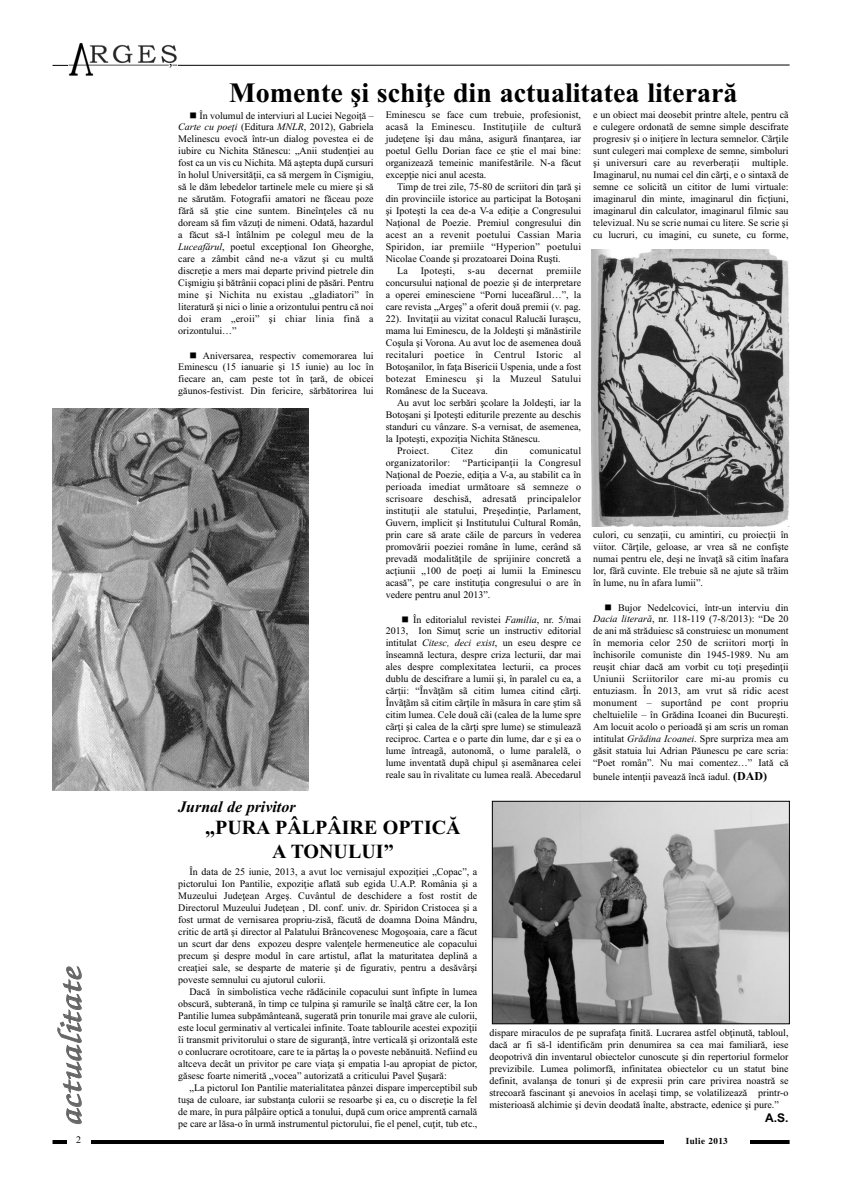
<style>
.page{position:relative;width:842px;height:1191px;background:#fff}
.page>*{position:absolute;margin:0;border:0;box-sizing:border-box;transform-origin:0 0}
.t1{font:32px "Zurich Calligraphic";letter-spacing:.025em;color:#666;scale:1.2 1}
.t2{font:700 28px "Times New Roman";color:#000}
.t3{font:700 20px/24px "Times New Roman";color:#000;text-align:center}
.t4{font:italic 700 16px "Times New Roman";color:#000}
.t5{font:700 12px "Arial";color:#000}
.t6{font:10px/12px "Times New Roman";color:#000;text-align:justify}
.t7{font:10px "Times New Roman";letter-spacing:.02em;color:#000}
.t8{font:700 9px "Toronto";letter-spacing:.05em;color:#000}
.s1{font-style:italic}
.s2{font-weight:700;font-size:12px}
</style>
<div class="page">
<hr style="left:53px;top:1140px;width:737px;height:4px;background:#000">
<div style="left:67px;top:1134px;width:23px;height:12px;background:#fff"></div>
<div style="left:664px;top:1135px;width:85px;height:13px;background:#fff"></div>
<svg style="left:52px;top:64px;width:738px;height:2px"></svg>
<img style="left:69px;top:43px;width:108px;height:33px">
<img style="left:494px;top:803px;width:293px;height:219px">
<div style="left:492px;top:801px;width:297px;height:223px;border:1px solid #000"></div>
<img style="left:52px;top:408px;width:257px;height:382px">
<img style="left:592px;top:249px;width:197px;height:277px">
<h2 class="t2" style="left:229px;top:76px;width:510px">Momente şi schiţe din actualitatea literară</h2>
<p class="t6" style="left:178px;top:109px;width:197px;text-indent:21px">În volumul de interviuri al Luciei Negoiţă – <span class="s1">Carte cu poeţi</span> (Editura <span class="s1">MNLR</span>, 2012), Gabriela Melinescu evocă într-un dialog povestea ei de iubire cu Nichita Stănescu: „Anii studenţiei au fost ca un vis cu Nichita. Mă aştepta după cursuri în holul Universităţii, ca să mergem în Cişmigiu, să le dăm lebedelor tartinele mele cu miere şi să ne sărutăm. Fotografii amatori ne făceau poze fără să ştie cine suntem. Bineînţeles că nu doream să fim văzuţi de nimeni. Odată, hazardul a făcut să-l întâlnim pe colegul meu de la <span class="s1">Luceafărul</span>, poetul excepţional Ion Gheorghe, care a zâmbit când ne-a văzut şi cu multă discreţie a mers mai departe privind pietrele din Cişmigiu şi bătrânii copaci plini de păsări. Pentru mine şi Nichita nu existau „gladiatori” în literatură şi nici o linie a orizontului pentru că noi doi eram „eroii” şi chiar linia fină a orizontului…”</p>
<p class="t6" style="left:178px;top:349px;width:197px;text-indent:25px">Aniversarea, respectiv comemorarea lui Eminescu (15 ianuarie şi 15 iunie) au loc în fiecare an, cam peste tot în ţară, de obicei găunos-festivist. Din fericire, sărbătorirea lui</p>
<p class="t6" style="left:386px;top:108px;width:197px">Eminescu se face cum trebuie, profesionist, acasă la Eminescu. Instituţiile de cultură judeţene îşi dau mâna, asigură finanţarea, iar poetul Gellu Dorian face ce ştie el mai bine: organizează temeinic manifestările. N-a făcut excepţie nici anul acesta.</p>
<p class="t6" style="left:397px;top:180px;width:186px">Timp de trei zile, 75-80 de scriitori din ţară şi</p>
<p class="t6" style="left:386px;top:192px;width:197px">din provinciile istorice au participat la Botoşani</p>
<p class="t6" style="left:386px;top:204px;width:197px">şi Ipoteşti la cea de-a V-a ediţie a Congresului</p>
<p class="t6" style="left:386px;top:216px;width:197px">Naţional de Poezie. Premiul congresului din</p>
<p class="t7" style="left:386px;top:229px;width:197px">acest an a revenit poetului Cassian Maria</p>
<p class="t7" style="left:386px;top:241px;width:197px">Spiridon, iar premiile “Hyperion” poetului</p>
<p class="t6" style="left:386px;top:252px;width:177px">Nicolae Coande şi prozatoarei Doina Ruşti.</p>
<p class="t6" style="left:397px;top:264px;width:12px">La</p>
<p class="t7" style="left:421px;top:265px;width:36px">Ipoteşti,</p>
<p class="t6" style="left:468px;top:264px;width:19px">s-au</p>
<p class="t7" style="left:498px;top:265px;width:37px">decernat</p>
<p class="t6" style="left:386px;top:264px;width:197px;text-indent:161px">premiile concursului naţional de poezie şi de interpretare a operei eminesciene “Porni luceafărul…”, la care revista „Argeş” a oferit două premii (v. pag.<br>22). Invitaţii au vizitat conacul Ralucăi Iuraşcu, mama lui Eminescu, de la Joldeşti şi mănăstirile Coşula şi Vorona. Au avut loc de asemenea două recitaluri poetice în Centrul Istoric al Botoşanilor, în faţa Bisericii Uspenia, unde a fost botezat Eminescu şi la Muzeul Satului Românesc de la Suceava.</p>
<p class="t6" style="left:397px;top:396px;width:186px">Au avut loc serbări şcolare la Joldeşti, iar la</p>
<p class="t6" style="left:386px;top:408px;width:197px">Botoşani şi Ipoteşti editurile prezente au deschis</p>
<p class="t6" style="left:386px;top:420px;width:197px">standuri cu vânzare. S-a vernisat, de asemenea,</p>
<p class="t6" style="left:386px;top:432px;width:156px">la Ipoteşti, expoziţia Nichita Stănescu.</p>
<p class="t7" style="left:397px;top:445px;width:34px">Proiect.</p>
<p class="t6" style="left:451px;top:444px;width:23px">Citez</p>
<p class="t6" style="left:495px;top:444px;width:15px">din</p>
<p class="t7" style="left:530px;top:445px;width:53px">comunicatul</p>
<p class="t6" style="left:386px;top:456px;width:66px">organizatorilor:</p>
<p class="t6" style="left:386px;top:456px;width:197px;text-indent:77px">“Participanţii la Congresul Naţional de Poezie, ediţia a V-a, au stabilit ca în perioada imediat următoare să semneze o scrisoare deschisă, adresată principalelor instituţii ale statului, Preşedinţie, Parlament, Guvern, implicit şi Institutului Cultural Român, prin care să arate căile de parcurs în vederea promovării poeziei române în lume, cerând să prevadă modalităţile de sprijinire concretă a acţiunii „100 de poeţi ai lumii la Eminescu acasă”, pe care instituţia congresului o are în vedere pentru anul 2013”.</p>
<p class="t6" style="left:386px;top:613px;width:197px;text-indent:28px">În editorialul revistei <span class="s1">Familia</span>, nr. 5/mai 2013, Ion Simuţ scrie un instructiv editorial intitulat <span class="s1">Citesc, deci exist</span>, un eseu despre ce înseamnă lectura, despre criza lecturii, dar mai ales despre complexitatea lecturii, ca proces dublu de descifrare a lumii şi, în paralel cu ea, a cărţii: “Învãţãm sã citim lumea citind cãrţi.<br>Învãţãm sã citim cãrţile în mãsura în care ştim sã citim lumea. Cele douã cãi (calea de la lume spre cãrţi şi calea de la cãrţi spre lume) se stimuleazã reciproc. Cartea e o parte din lume, dar e şi ea o lume întreagã, autonomã, o lume paralelã, o lume inventatã dupã chipul şi asemãnarea celei reale sau în rivalitate cu lumea realã. Abecedarul</p>
<h3 class="t4" style="left:178px;top:797px;width:119px">Jurnal de privitor</h3>
<h3 class="t3" style="left:205px;top:815px;width:257px">„PURA PÂLPÂIRE OPTICĂ<br>A TONULUI”</h3>
<p class="t6" style="left:593px;top:108px;width:197px">e un obiect mai deosebit printre altele, pentru cã e culegere ordonatã de semne simple descifrate progresiv şi o iniţiere în lectura semnelor. Cãrţile sunt culegeri mai complexe de semne, simboluri şi universuri care au reverberaţii</p>
<p class="t6" style="left:593px;top:156px;width:197px;text-indent:159px">multiple.<br>Imaginarul, nu numai cel din cãrţi, e o sintaxã de semne ce solicitã un cititor de lumi virtuale: imaginarul din minte, imaginarul din ficţiuni, imaginarul din calculator, imaginarul filmic sau televizual. Nu se scrie numai cu litere. Se scrie şi cu lucruri, cu imagini, cu sunete, cu forme,</p>
<p class="t6" style="left:593px;top:528px;width:197px">culori, cu senzaţii, cu amintiri, cu proiecţii în viitor. Cãrţile, geloase, ar vrea sã ne confişte numai pentru ele, deşi ne învaţã sã citim înafara lor, fãrã cuvinte. Ele trebuie sã ne ajute sã trãim în lume, nu în afara lumii”.</p>
<p class="t6" style="left:593px;top:601px;width:197px;text-indent:25px">Bujor Nedelcovici, într-un interviu din <span class="s1">Dacia literară</span>, nr. 118-119 (7-8/2013): “De 20 de ani mă străduiesc să construiesc un monument în memoria celor 250 de scriitori morţi în închisorile comuniste din 1945-1989. Nu am reuşit chiar dacă am vorbit cu toţi preşedinţii Uniunii Scriitorilor care mi-au promis cu entuziasm. În 2013, am vrut să ridic acest monument – suportând pe cont propriu cheltuielile – în Grădina Icoanei din Bucureşti.<br>Am locuit acolo o perioadă şi am scris un roman intitulat <span class="s1">Grădina Icoanei</span>. Spre surpriza mea am găsit statuia lui Adrian Păunescu pe care scria: “Poet român”. Nu mai comentez…” Iată că</p>
<p class="t6" style="left:593px;top:770px;width:176px">bunele intenţii pavează încă iadul. <span class="s2">(DAD)</span></p>
<p class="t6" style="left:178px;top:866px;width:301px;text-indent:11px">În data de 25 iunie, 2013, a avut loc vernisajul expoziţiei „Copac”, a pictorului Ion Pantilie, expoziţie aflată sub egida U.A.P. România şi a Muzeului Judeţean Argeş. Cuvântul de deschidere a fost rostit de Directorul Muzeului Judeţean , Dl. conf. univ. dr. Spiridon Cristocea şi a fost urmat de vernisarea propriu-zisă, făcută de doamna Doina Mândru, critic de artă şi director al Palatului Brâncovenesc Mogoşoaia, care a făcut un scurt dar dens expozeu despre valenţele hermeneutice ale copacului precum şi despre modul în care artistul, aflat la maturitatea deplină a creaţiei sale, se desparte de materie şi de figurativ, pentru a desăvârşi poveste semnului cu ajutorul culorii.</p>
<p class="t6" style="left:178px;top:986px;width:301px;text-indent:11px">Dacă în simbolistica veche rădăcinile copacului sunt înfipte în lumea obscură, subterană, în timp ce tulpina şi ramurile se înalţă către cer, la Ion Pantilie lumea subpământeană, sugerată prin tonurile mai grave ale culorii, este locul germinativ al verticalei infinite. Toate tablourile acestei expoziţii îi transmit privitorului o stare de siguranţă, între verticală şi orizontală este o conlucrare ocrotitoare, care te ia părtaş la o poveste nebănuită. Nefiind eu altceva decât un privitor pe care viaţa şi empatia l-au apropiat de pictor, găsesc foarte nimerită „vocea” autorizată a criticului Pavel Şuşară:</p>
<p class="t6" style="left:178px;top:1082px;width:301px;text-indent:11px">„La pictorul Ion Pantilie materialitatea pânzei dispare imperceptibil sub tuşa de culoare, iar substanţa culorii se resoarbe şi ea, cu o discreţie la fel de mare, în pura pâlpâire optică a tonului, după cum orice amprentă carnală pe care ar lăsa-o în urmă instrumentul pictorului, fie el penel, cuţit, tub etc.,</p>
<h1 class="t1" style="left:54px;top:1123px;width:133px;rotate:-90deg">actualitate</h1>
<p class="t6" style="left:76px;top:1133px;width:6px">2</p>
<p class="t8" style="left:686px;top:1137px;width:44px">Iulie 2013</p>
<p class="t6" style="left:489px;top:1026px;width:301px">dispare miraculos de pe suprafaţa finită. Lucrarea astfel obţinută, tabloul, dacă ar fi să-l identificăm prin denumirea sa cea mai familiară, iese deopotrivă din inventarul obiectelor cunoscute şi din repertoriul formelor previzibile. Lumea polimorfă, infinitatea obiectelor cu un statut bine definit, avalanşa de tonuri şi de expresii prin care privirea noastră se strecoară fascinant şi anevoios în acelaşi timp, se volatilizează printr-o misterioasă alchimie şi devin deodată înalte, abstracte, edenice şi pure.”</p>
<p class="t5" style="left:765px;top:1110px;width:25px">A.S.</p>
</div>
